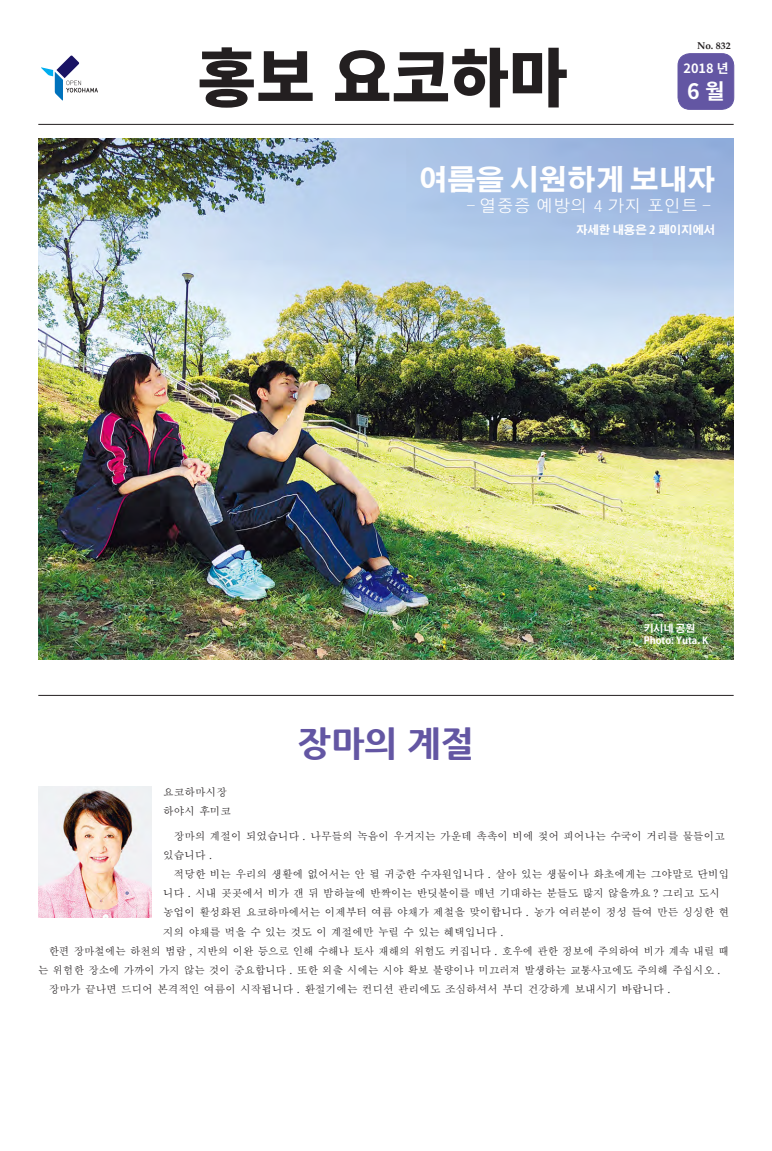
<style>
.page{position:relative;width:772px;height:1151px;background:#fff}
.page>*{position:absolute;margin:0;border:0;box-sizing:border-box;transform-origin:0 0}
.t1{font:800 63.8px "Source Han Sans KR";color:#231f20}
.t2{font:800 35.4px "Nanum Gothic";color:#6356a3}
.t3{font:700 28.3px "Adobe Gothic Std";color:#fff}
.t4{font:700 21.3px "Source Han Sans KR";color:#fff}
.t5{font:300 17px "Adobe Gothic Std";color:#fff}
.t6{font:700 12.8px "Source Han Sans KR";color:#fff}
.t7{font:700 11.3px "Adobe Gothic Std";color:#fff}
.t8{font:10.6px/19.1px "Apple Myungjo";color:#231f20}
.t9{font:700 9.9px "Adobe Gothic Std";color:#fff}
.t10{font:700 9.9px "Palatino";color:#231f20}
</style>
<div class="page">
<hr style="left:38px;top:124px;width:695px;height:1px;background:#231f20">
<svg style="left:41px;top:56px;width:57px;height:44px"></svg>
<div style="left:677px;top:54px;width:56px;height:55px;background:#6356a3;border-radius:12px"></div>
<div style="left:677px;top:53px;width:56px;height:57px;border:1px solid #6356a3;border-radius:12px"></div>
<img style="left:38px;top:787px;width:114px;height:130px">
<hr style="left:38px;top:695px;width:695px;height:1px;background:#231f20">
<img style="left:38px;top:139px;width:695px;height:520px">
<p class="t1" style="left:197px;top:42px;width:371px">홍보 요코하마</p>
<p class="t10" style="left:696px;top:37px;width:35px">No. 832</p>
<p class="t6" style="left:683px;top:61px;width:46px">2018 년</p>
<p class="t4" style="left:686px;top:79px;width:39px">6월</p>
<p class="t3" style="left:419px;top:162px;width:297px">여름을 시원하게 보내자</p>
<p class="t5" style="left:462px;top:194px;width:254px">－열중증 예방의 4 가지 포인트－</p>
<p class="t7" style="left:575px;top:223px;width:140px">자세한 내용은 2 페이지에서</p>
<p class="t2" style="left:297px;top:724px;width:178px">장마의 계절</p>
<p class="t9" style="left:643px;top:623px;width:53px">키시네 공원</p>
<p class="t9" style="left:643px;top:634px;width:66px">Photo: Yuta. K</p>
<p class="t8" style="left:163px;top:783px;width:65px">요코하마시장</p>
<p class="t8" style="left:163px;top:802px;width:69px">하야시 후미코</p>
<p class="t8" style="left:163px;top:827px;width:563px">　장마의 계절이 되었습니다 . 나무들의 녹음이 우거지는 가운데 촉촉이 비에 젖어 피어나는 수국이 거리를 물들이고 있습니다 .</p>
<p class="t8" style="left:163px;top:865px;width:567px">　적당한 비는 우리의 생활에 없어서는 안 될 귀중한 수자원입니다 . 살아 있는 생물이나 화초에게는 그야말로 단비입 니다 . 시내 곳곳에서 비가 갠 뒤 밤하늘에 반짝이는 반딧불이를 매년 기대하는 분들도 많지 않을까요 ? 그리고 도시 농업이 활성화된 요코하마에서는 이제부터 여름 야채가 제철을 맞이합니다 . 농가 여러분이 정성 들여 만든 싱싱한 현 지의 야채를 먹을 수 있는 것도 이 계절에만 누릴 수 있는 혜택입니다 .</p>
<p class="t8" style="left:38px;top:941px;width:692px">　한편 장마철에는 하천의 범람 , 지반의 이완 등으로 인해 수해나 토사 재해의 위험도 커집니다 . 호우에 관한 정보에 주의하여 비가 계속 내릴 때 는 위험한 장소에 가까이 가지 않는 것이 중요합니다 . 또한 외출 시에는 시야 확보 불량이나 미끄러져 발생하는 교통사고에도 주의해 주십시오 .</p>
<p class="t8" style="left:38px;top:980px;width:633px">　장마가 끝나면 드디어 본격적인 여름이 시작됩니다 . 환절기에는 컨디션 관리에도 조심하셔서 부디 건강하게 보내시기 바랍니다 .</p>
</div>
